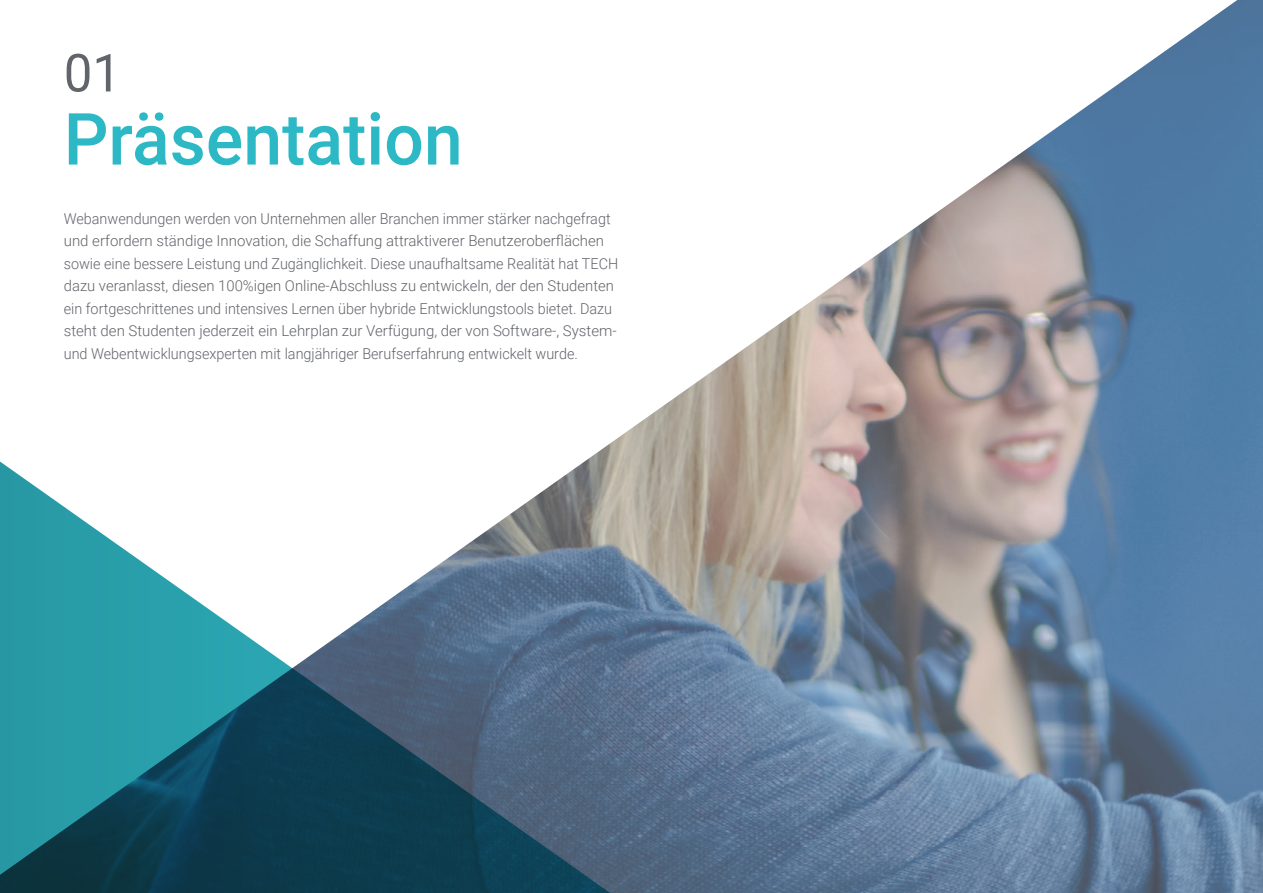
<style>
.page{position:relative;width:1263px;height:893px;background:#fff}
.page>*{position:absolute;margin:0;border:0;box-sizing:border-box;transform-origin:0 0}
.t1{font:500 72px "Roboto";color:#2db8c5}
.t2{font:52.5px "Roboto";color:#61646a}
.t3{font:300 15px/22.5px "Roboto";color:#61646a;scale:.96 1}
</style>
<div class="page">
<img style="left:606px;top:0;width:657px;height:893px">
<svg style="left:0;top:446px;width:640px;height:447px"></svg>
<h2 class="t2" style="left:64px;top:36px;width:59px">01</h2>
<h1 class="t1" style="left:64px;top:89px;width:400px">Präsentation</h1>
<p class="t3" style="left:64px;top:207px;width:579px">Webanwendungen werden von Unternehmen aller Branchen immer stärker nachgefragt und erfordern ständige Innovation, die Schaffung attraktiverer Benutzeroberflächen sowie eine bessere Leistung und Zugänglichkeit. Diese unaufhaltsame Realität hat TECH dazu veranlasst, diesen 100%igen Online-Abschluss zu entwickeln, der den Studenten ein fortgeschrittenes und intensives Lernen über hybride Entwicklungstools bietet. Dazu steht den Studenten jederzeit ein Lehrplan zur Verfügung, der von Software-, System&shy;und Webentwicklungsexperten mit langjähriger Berufserfahrung entwickelt wurde.</p>
</div>
